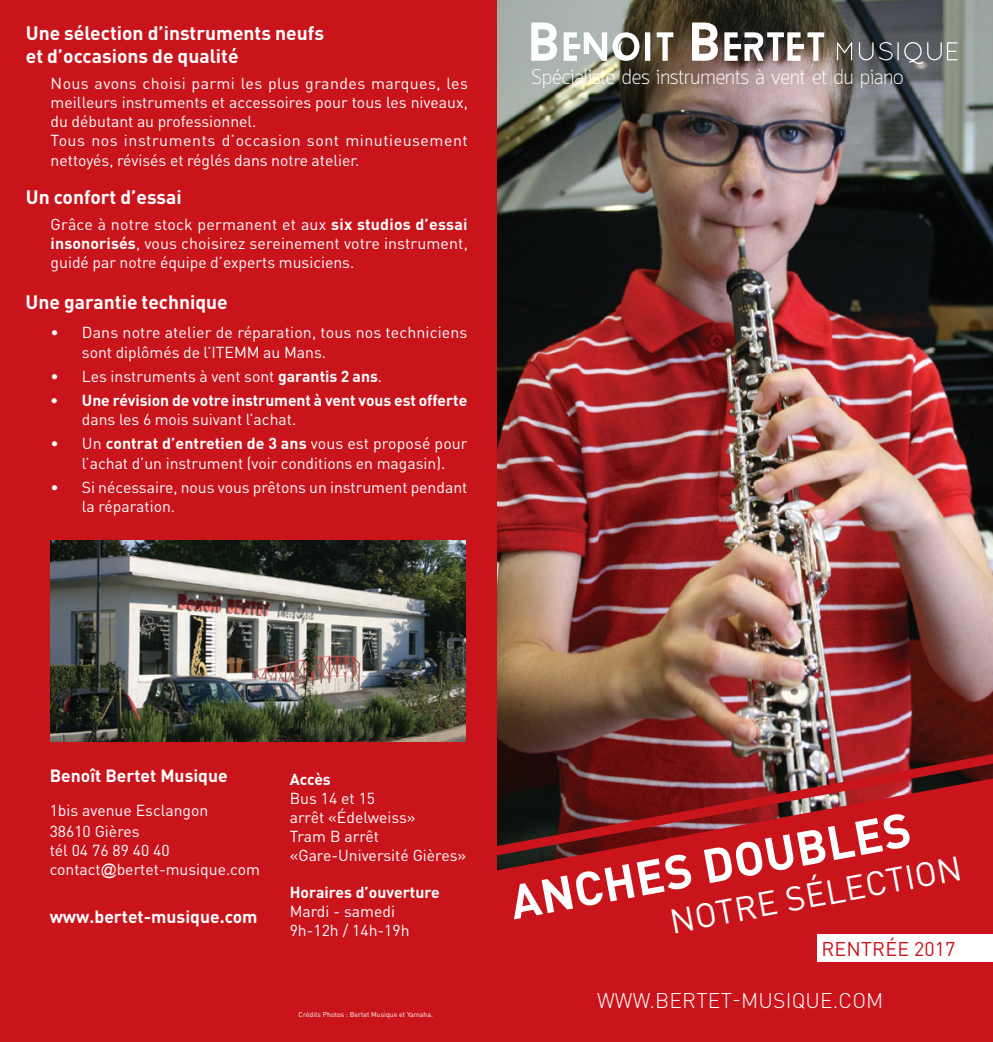
<style>
.page{position:relative;width:993px;height:1042px;background:#fff}
.page>*{position:absolute;margin:0;border:0;box-sizing:border-box;transform-origin:0 0}
.t1{font:700 47.25px "DIN Pro";color:#fff}
.t2{font:33.77px "DIN Pro";color:#fff}
.t3{font:300 21px "DIN Pro";letter-spacing:.01em;color:#fff}
.t4{font:300 20.82px "Quark";color:#fff}
.t5{font:19.6px "DIN Pro";letter-spacing:.01em;color:#ca141c}
.t6{font:700 19.25px/23.1px "DIN Pro";color:#fff}
.t7{font:700 17.5px "DIN Pro";color:#fff}
.t8{font:15.75px/19.2px "DIN Pro";color:#fff}
.t9{font:700 15.75px "DIN Pro";letter-spacing:-.005em;color:#fff}
.t10{font:7px "DIN Pro";color:#fff}
.s1{font-weight:700}
.s2{font-family:"Arial"}
</style>
<div class="page">
<img style="left:496px;top:0;width:496px;height:754px">
<div style="left:0;top:0;width:496px;height:1042px;background:#ca141c"></div>
<div style="left:496px;top:859px;width:496px;height:183px;background:#ca141c"></div>
<svg style="left:496px;top:754px;width:496px;height:105px"></svg>
<div style="left:817px;top:934px;width:175px;height:28px;background:#fff"></div>
<img style="left:51px;top:540px;width:414px;height:202px">
<svg style="left:656px;top:32px;width:17px;height:29px"></svg>
<svg style="left:724px;top:32px;width:99px;height:29px"></svg>
<svg style="left:531px;top:22px;width:26px;height:39px"></svg>
<svg style="left:691px;top:22px;width:27px;height:39px"></svg>
<svg style="left:563px;top:32px;width:87px;height:29px"></svg>
<svg style="left:836px;top:42px;width:15px;height:18px"></svg>
<svg style="left:858px;top:42px;width:99px;height:22px"></svg>
<p class="t6" style="left:26px;top:20px;width:299px">Une sélection d’instruments neufs et d’occasions de qualité</p>
<p class="t8" style="left:51px;top:73px;width:418px">Nous avons choisi parmi les plus grandes marques, les meilleurs instruments et accessoires pour tous les niveaux, du débutant au professionnel.<br>Tous nos instruments d’occasion sont minutieusement nettoyés, révisés et réglés dans notre atelier.</p>
<p class="t6" style="left:26px;top:185px;width:157px">Un confort d’essai</p>
<p class="t8" style="left:51px;top:214px;width:418px;text-align:justify">Grâce à notre stock permanent et aux <span class="s1">six studios d’essai insonorisés</span>, vous choisirez sereinement votre instrument, guidé par notre équipe d’experts musiciens.</p>
<p class="t6" style="left:26px;top:290px;width:204px">Une garantie technique</p>
<p class="t8" style="left:82px;top:322px;width:387px;text-indent:-32px">• Dans notre atelier de réparation, tous nos techniciens sont diplômés de l’ITEMM au Mans.</p>
<p class="t8" style="left:50px;top:366px;width:333px">• Les instruments à vent sont <span class="s1">garantis 2 ans</span>.</p>
<p class="t9" style="left:50px;top:390px;width:418px">• Une révision de votre instrument à vent vous est offerte</p>
<p class="t8" style="left:82px;top:409px;width:216px">dans les 6 mois suivant l’achat.</p>
<p class="t8" style="left:50px;top:433px;width:418px;text-align:center">• Un <span class="s1">contrat d’entretien de 3 ans</span> vous est proposé pour l’achat d’un instrument (voir conditions en magasin).</p>
<p class="t8" style="left:82px;top:477px;width:387px;text-indent:-32px">• Si nécessaire, nous vous prêtons un instrument pendant la réparation.</p>
<h3 class="t4" style="left:531px;top:65px;width:374px">Spécialiste des instruments à vent et du piano</h3>
<p class="t7" style="left:50px;top:764px;width:179px">Benoît Bertet Musique</p>
<p class="t8" style="left:50px;top:799px;width:160px;line-height:21px">1bis avenue Esclangon<br>38610 Gières</p>
<p class="t8" style="left:50px;top:840px;width:212px">tél 04 76 89 40 40 contact<span class="s2">@</span>bertet-musique.com</p>
<p class="t7" style="left:50px;top:905px;width:209px">www.bertet-musique.com</p>
<p class="t9" style="left:289px;top:768px;width:43px">Accès</p>
<p class="t8" style="left:289px;top:788px;width:178px">Bus 14 et 15<br>arrêt «Édelweiss»<br>Tram B arrêt «Gare-Université Gières»</p>
<p class="t9" style="left:289px;top:882px;width:151px">Horaires d’ouverture</p>
<p class="t8" style="left:289px;top:901px;width:121px">Mardi - samedi<br>9h-12h / 14h-19h</p>
<p class="t10" style="left:298px;top:1010px;width:136px">Crédits Photos : Bertet Musique et Yamaha.</p>
<h1 class="t1" style="left:504px;top:873px;width:408px;rotate:-11deg">ANCHES DOUBLES</h1>
<h2 class="t2" style="left:666px;top:900px;width:297px;rotate:-11deg">NOTRE SÉLECTION</h2>
<p class="t5" style="left:821px;top:936px;width:135px">RENTRÉE 2017</p>
<h3 class="t3" style="left:596px;top:986px;width:288px">WWW.BERTET-MUSIQUE.COM</h3>
</div>
